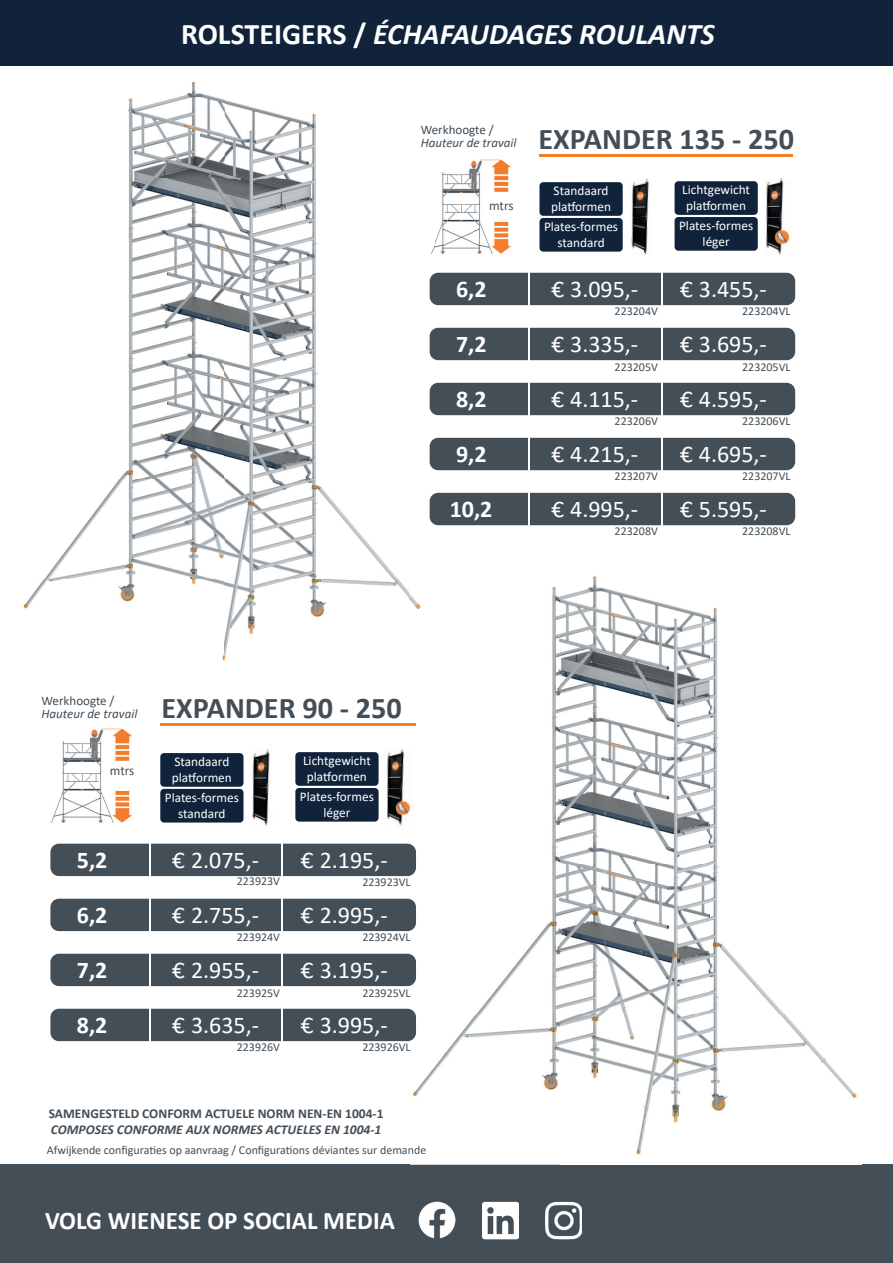
<style>
.page{position:relative;width:893px;height:1263px;background:#fff}
.page>*{position:absolute;margin:0;border:0;box-sizing:border-box;transform-origin:0 0}
.t1{font:700 30.15px "Calibri";color:#434e57}
.t2{font:italic 700 30px "Calibri";color:#fff}
.t3{font:700 25.5px "Calibri";color:#fff}
.t4{font:24px "Calibri";color:#fff}
.t5{font:700 24px "Calibri";color:#fff}
.t6{font:700 13.5px "Calibri";color:#434e57}
.t7{font:italic 700 13.5px "Calibri";color:#434e57}
.t8{font:13.35px/15.9px "Calibri";color:#fff}
.t9{font:13.35px "Calibri";letter-spacing:-.01em;color:#434e57}
.t10{font:italic 13.05px "Calibri";color:#434e57}
.t11{font:13.05px "Calibri";color:#434e57}
.t12{font:12px "Calibri";color:#434e57}
.s1{font-style:normal}
</style>
<div class="page">
<div style="left:0;top:1165px;width:893px;height:98px;background:#434e57"></div>
<div style="left:0;top:0;width:893px;height:66px;background:#10233a"></div>
<img style="left:419px;top:1202px;width:36px;height:36px">
<img style="left:482px;top:1201px;width:36px;height:39px">
<img style="left:546px;top:1201px;width:36px;height:39px">
<img style="left:43px;top:81px;width:391px;height:499px">
<img style="left:23px;top:580px;width:387px;height:81px">
<hr style="left:539px;top:155px;width:254px;height:2px;background:#f48026">
<img style="left:426px;top:155px;width:85px;height:101px">
<div style="left:675px;top:181px;width:83px;height:34px;background:#10233a;border-radius:4px"></div>
<img style="left:766px;top:178px;width:24px;height:77px">
<div style="left:675px;top:217px;width:83px;height:34px;background:#10233a;border-radius:4px"></div>
<div style="left:539px;top:182px;width:84px;height:34px;background:#10233a;border-radius:4px"></div>
<img style="left:631px;top:178px;width:18px;height:39px">
<img style="left:631px;top:217px;width:17px;height:38px">
<div style="left:539px;top:218px;width:84px;height:34px;background:#10233a;border-radius:4px"></div>
<div style="left:430px;top:273px;width:365px;height:32px;background:#434e57;border-radius:9px"></div>
<div style="left:430px;top:328px;width:365px;height:32px;background:#434e57;border-radius:9px"></div>
<div style="left:430px;top:383px;width:365px;height:32px;background:#434e57;border-radius:9px"></div>
<div style="left:430px;top:438px;width:365px;height:32px;background:#434e57;border-radius:9px"></div>
<div style="left:430px;top:493px;width:365px;height:32px;background:#434e57;border-radius:9px"></div>
<hr style="left:528px;top:212px;width:2px;height:316px;background:#fff">
<hr style="left:661px;top:209px;width:1px;height:317px;background:#fff">
<div style="left:489px;top:195px;width:25px;height:24px;background:#fff"></div>
<img style="left:51px;top:728px;width:81px;height:95px">
<img style="left:410px;top:576px;width:447px;height:589px">
<img style="left:410px;top:1145px;width:16px;height:11px">
<img style="left:410px;top:564px;width:24px;height:116px">
<hr style="left:161px;top:723px;width:255px;height:3px;background:#f48026">
<div style="left:295px;top:752px;width:84px;height:34px;background:#10233a;border-radius:4px"></div>
<img style="left:386px;top:749px;width:28px;height:78px">
<div style="left:295px;top:788px;width:84px;height:34px;background:#10233a;border-radius:4px"></div>
<div style="left:160px;top:753px;width:83px;height:34px;background:#10233a;border-radius:4px"></div>
<img style="left:252px;top:749px;width:18px;height:38px">
<img style="left:252px;top:787px;width:17px;height:39px">
<div style="left:160px;top:789px;width:83px;height:33px;background:#10233a;border-radius:4px"></div>
<div style="left:50px;top:844px;width:366px;height:32px;background:#434e57;border-radius:9px"></div>
<div style="left:50px;top:899px;width:366px;height:32px;background:#434e57;border-radius:9px"></div>
<div style="left:50px;top:954px;width:366px;height:32px;background:#434e57;border-radius:9px"></div>
<div style="left:50px;top:1009px;width:366px;height:32px;background:#434e57;border-radius:9px"></div>
<hr style="left:149px;top:782px;width:1px;height:268px;background:#fff">
<hr style="left:282px;top:780px;width:1px;height:268px;background:#fff">
<div style="left:110px;top:764px;width:24px;height:24px;background:#fff"></div>
<h2 class="t2" style="left:181px;top:13px;width:535px"><span class="s1">ROLSTEIGERS /</span> ÉCHAFAUDAGES ROULANTS</h2>
<p class="t11" style="left:421px;top:120px;width:75px">Werkhoogte /</p>
<p class="t10" style="left:421px;top:133px;width:97px">Hauteur de travail</p>
<p class="t9" style="left:489px;top:197px;width:26px">mtrs</p>
<h1 class="t1" style="left:538px;top:117px;width:257px">EXPANDER 135 - 250</h1>
<p class="t8" style="left:551px;top:182px;width:62px">Standaard platformen</p>
<p class="t8" style="left:544px;top:218px;width:76px;text-align:center">Plates-formes standard</p>
<p class="t8" style="left:682px;top:181px;width:69px">Lichtgewicht platformen</p>
<p class="t8" style="left:679px;top:217px;width:76px;text-align:center">Plates-formes léger</p>
<h3 class="t5" style="left:456px;top:272px;width:32px">6,2</h3>
<h3 class="t4" style="left:551px;top:272px;width:89px">€ 3.095,-</h3>
<h3 class="t4" style="left:679px;top:272px;width:89px">€ 3.455,-</h3>
<h3 class="t5" style="left:456px;top:327px;width:32px">7,2</h3>
<h3 class="t4" style="left:551px;top:327px;width:89px">€ 3.335,-</h3>
<h3 class="t4" style="left:679px;top:327px;width:89px">€ 3.695,-</h3>
<h3 class="t5" style="left:456px;top:382px;width:32px">8,2</h3>
<h3 class="t4" style="left:551px;top:382px;width:89px">€ 4.115,-</h3>
<h3 class="t4" style="left:679px;top:382px;width:89px">€ 4.595,-</h3>
<h3 class="t5" style="left:456px;top:437px;width:32px">9,2</h3>
<h3 class="t4" style="left:551px;top:437px;width:89px">€ 4.215,-</h3>
<h3 class="t4" style="left:679px;top:437px;width:89px">€ 4.695,-</h3>
<h3 class="t5" style="left:450px;top:492px;width:44px">10,2</h3>
<h3 class="t4" style="left:551px;top:492px;width:89px">€ 4.995,-</h3>
<h3 class="t4" style="left:679px;top:492px;width:89px">€ 5.595,-</h3>
<p class="t12" style="left:742px;top:303px;width:50px">223204VL</p>
<p class="t12" style="left:615px;top:303px;width:45px">223204V</p>
<p class="t12" style="left:742px;top:358px;width:50px">223205VL</p>
<p class="t12" style="left:615px;top:358px;width:45px">223205V</p>
<p class="t12" style="left:742px;top:412px;width:50px">223206VL</p>
<p class="t12" style="left:615px;top:412px;width:45px">223206V</p>
<p class="t12" style="left:742px;top:468px;width:50px">223207VL</p>
<p class="t12" style="left:615px;top:468px;width:45px">223207V</p>
<p class="t11" style="left:41px;top:691px;width:75px">Werkhoogte /</p>
<p class="t10" style="left:41px;top:704px;width:97px">Hauteur de travail</p>
<p class="t9" style="left:110px;top:761px;width:26px">mtrs</p>
<h1 class="t1" style="left:161px;top:686px;width:242px">EXPANDER 90 - 250</h1>
<p class="t8" style="left:172px;top:753px;width:62px">Standaard platformen</p>
<p class="t8" style="left:165px;top:789px;width:76px;text-align:center">Plates-formes standard</p>
<p class="t8" style="left:303px;top:752px;width:69px">Lichtgewicht platformen</p>
<p class="t8" style="left:300px;top:788px;width:76px;text-align:center">Plates-formes léger</p>
<h3 class="t5" style="left:77px;top:843px;width:32px">5,2</h3>
<h3 class="t4" style="left:172px;top:843px;width:89px">€ 2.075,-</h3>
<h3 class="t4" style="left:300px;top:843px;width:89px">€ 2.195,-</h3>
<h3 class="t5" style="left:77px;top:898px;width:32px">6,2</h3>
<h3 class="t4" style="left:172px;top:898px;width:89px">€ 2.755,-</h3>
<h3 class="t4" style="left:300px;top:898px;width:89px">€ 2.995,-</h3>
<h3 class="t5" style="left:77px;top:953px;width:32px">7,2</h3>
<h3 class="t4" style="left:172px;top:953px;width:89px">€ 2.955,-</h3>
<h3 class="t4" style="left:300px;top:953px;width:89px">€ 3.195,-</h3>
<h3 class="t5" style="left:77px;top:1008px;width:32px">8,2</h3>
<h3 class="t4" style="left:172px;top:1008px;width:89px">€ 3.635,-</h3>
<h3 class="t4" style="left:300px;top:1008px;width:89px">€ 3.995,-</h3>
<p class="t12" style="left:237px;top:873px;width:45px">223923V</p>
<p class="t12" style="left:362px;top:874px;width:50px">223923VL</p>
<p class="t12" style="left:237px;top:929px;width:45px">223924V</p>
<p class="t12" style="left:362px;top:929px;width:50px">223924VL</p>
<p class="t12" style="left:237px;top:984px;width:45px">223925V</p>
<p class="t12" style="left:362px;top:984px;width:50px">223925VL</p>
<p class="t12" style="left:237px;top:1038px;width:45px">223926V</p>
<p class="t12" style="left:362px;top:1038px;width:50px">223926VL</p>
<p class="t6" style="left:49px;top:1104px;width:336px">SAMENGESTELD CONFORM ACTUELE NORM NEN-EN 1004-1</p>
<p class="t7" style="left:51px;top:1120px;width:332px">COMPOSES CONFORME AUX NORMES ACTUELES EN 1004-1</p>
<p class="t12" style="left:47px;top:1141px;width:381px">Afwijkende configuraties op aanvraag / Configurations déviantes sur demande</p>
<h3 class="t3" style="left:45px;top:1202px;width:351px">VOLG WIENESE OP SOCIAL MEDIA</h3>
<p class="t12" style="left:615px;top:523px;width:45px">223208V</p>
<p class="t12" style="left:742px;top:523px;width:50px">223208VL</p>
</div>
